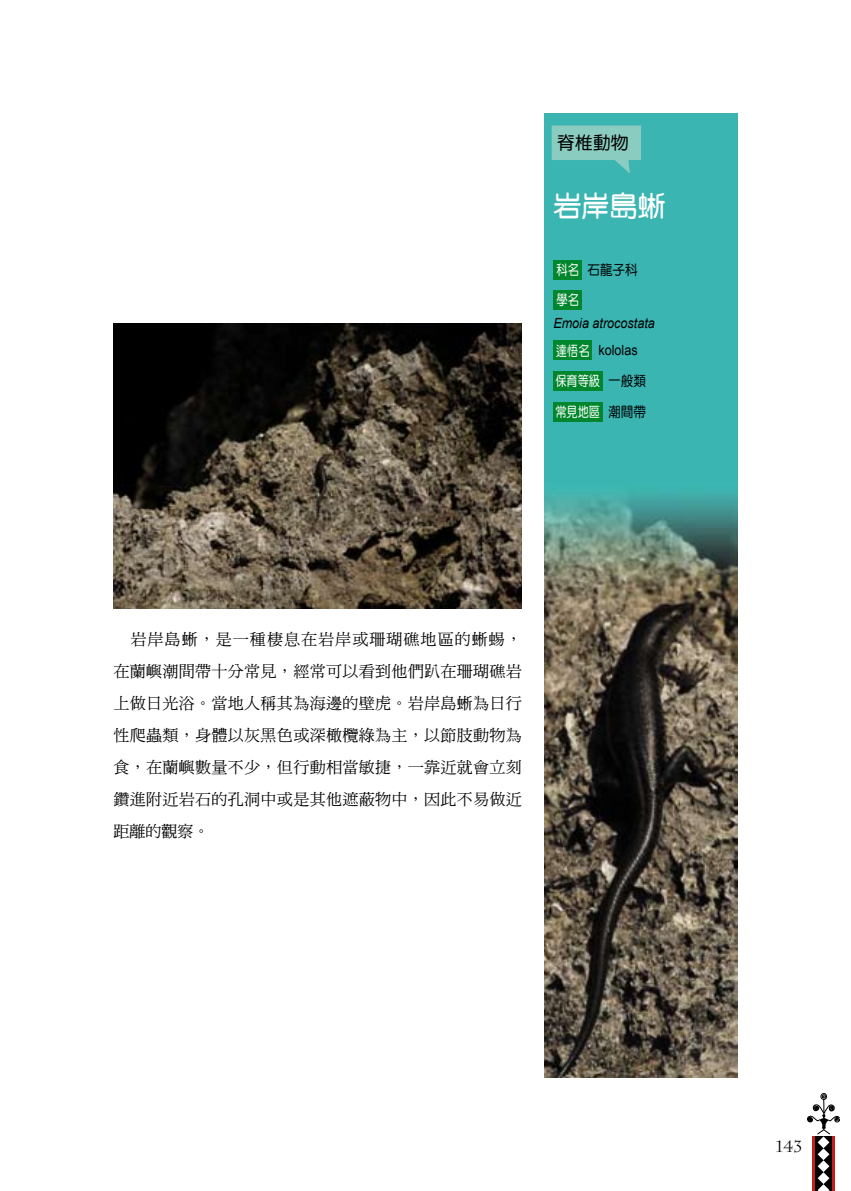
<style>
.page{position:relative;width:851px;height:1191px;background:#fff}
.page>*{position:absolute;margin:0;border:0;box-sizing:border-box;transform-origin:0 0}
.t1{font:28px "DF Yuan Bd HK BF";color:#fff}
.t2{font:18px "DF Yuan Md HK BF";color:#000}
.t3{font:16px/32px "DF Ming Md HK BF";letter-spacing:.02em;color:#000;text-align:justify}
.t4{font:16px "Charlemagne Std";color:#000}
.t5{font:italic 14px "Arial";color:#000;scale:.9 1}
.t6{font:14px/30.6px "DF Yuan Md HK BF";color:#fff;scale:.8 1}
.t7{font:14px "Arial";color:#000;scale:.9 1}
.t8{font:14px "DF Yuan Md HK BF";color:#000;scale:.9 1}
.s1{color:#fff}
.s2{font-family:"DF Yuan Md HK BF";color:#fff}
.s3{color:#000}
</style>
<div class="page">
<svg style="left:807px;top:1093px;width:32px;height:98px"></svg>
<img style="left:544px;top:113px;width:193px;height:964px">
<svg style="left:551px;top:125px;width:90px;height:48px;background:#75c5bc"></svg>
<div style="left:553px;top:290px;width:29px;height:20px;background:#00862c"></div>
<div style="left:553px;top:341px;width:39px;height:19px;background:#00862c"></div>
<div style="left:553px;top:260px;width:29px;height:19px;background:#00862c"></div>
<img style="left:113px;top:323px;width:409px;height:286px">
<div style="left:553px;top:371px;width:49px;height:20px;background:#00862c"></div>
<div style="left:553px;top:402px;width:49px;height:19px;background:#00862c"></div>
<p class="t2" style="left:556px;top:133px;width:73px">脊椎動物</p>
<p class="t1" style="left:553px;top:192px;width:113px">岩岸島蜥</p>
<p class="t8" style="left:556px;top:262px;width:92px"><span class="s1">科名</span> 石龍子科</p>
<p class="t6" style="left:556px;top:285px;width:29px">學名</p>
<p class="t7" style="left:556px;top:341px;width:92px"><span class="s2">達悟名</span> kololas</p>
<p class="t5" style="left:553px;top:313px;width:114px">Emoia atrocostata</p>
<p class="t6" style="left:555px;top:366px;width:115px">保育等級 <span class="s3">一般類</span>常見地區 <span class="s3">潮間帶</span></p>
<p class="t3" style="left:113px;top:623px;width:410px;text-indent:17px">岩岸島蜥，是一種棲息在岩岸或珊瑚礁地區的蜥蜴，在蘭嶼潮間帶十分常見，經常可以看到他們趴在珊瑚礁岩上做日光浴。當地人稱其為海邊的壁虎。岩岸島蜥為日行性爬蟲類，身體以灰黑色或深橄欖綠為主，以節肢動物為食，在蘭嶼數量不少，但行動相當敏捷，一靠近就會立刻鑽進附近岩石的孔洞中或是其他遮蔽物中，因此不易做近距離的觀察。</p>
<p class="t4" style="left:775px;top:1137px;width:28px">143</p>
</div>
